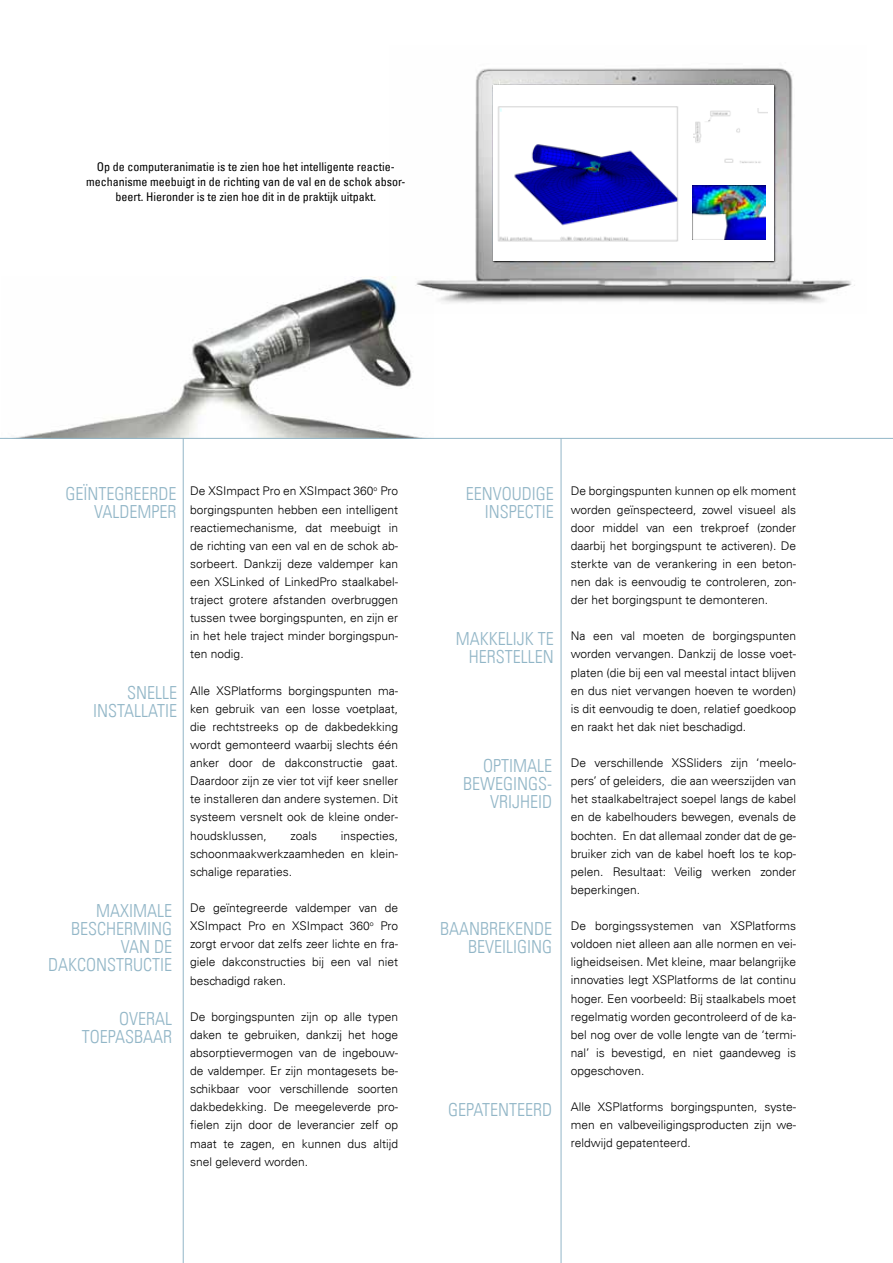
<style>
.page{position:relative;width:893px;height:1263px;background:#fff}
.page>*{position:absolute;margin:0;border:0;box-sizing:border-box;transform-origin:0 0}
.t1{font:300 condensed 18px/18.1px "Univers LT";color:#92b6c7;text-align:right}
.t2{font:300 12px/18.1px "Univers LT";color:#000;text-align:justify}
.t3{font:condensed 12px/15px "Univers LT";color:#000;text-align:center}
</style>
<div class="page">
<img style="left:434px;top:68px;width:421px;height:235px">
<div style="left:492px;top:84px;width:284px;height:180px;background:#000;opacity:.75"></div>
<div style="left:493px;top:86px;width:280px;height:175px;background:#fff"></div>
<img style="left:498px;top:106px;width:181px;height:136px">
<img style="left:693px;top:108px;width:74px;height:55px">
<img style="left:692px;top:186px;width:74px;height:54px">
<img style="left:1px;top:276px;width:433px;height:162px">
<hr style="left:0;top:438px;width:893px;height:1px;background:#92b6c7">
<hr style="left:183px;top:438px;width:1px;height:825px;background:#92b6c7">
<hr style="left:561px;top:438px;width:1px;height:825px;background:#92b6c7">
<p class="t3" style="left:86px;top:159px;width:321px">Op de computeranimatie is te zien hoe het intelligente reactie&shy;mechanisme meebuigt in de richting van de val en de schok absor&shy;beert. Hieronder is te zien hoe dit in de praktijk uitpakt.</p>
<h1 class="t1" style="left:65px;top:484px;width:112px">GEÏNTEGREERDE<br>VALDEMPER</h1>
<h1 class="t1" style="left:93px;top:684px;width:85px">SNELLE<br>INSTALLATIE</h1>
<h1 class="t1" style="left:48px;top:901px;width:126px">MAXIMALE<br>BESCHERMING<br>VAN DE<br>DAKCONSTRUCTIE</h1>
<h1 class="t1" style="left:82px;top:1010px;width:92px">OVERAL<br>TOEPASBAAR</h1>
<p class="t2" style="left:190px;top:482px;width:209px">De XSImpact Pro en XSImpact 360<sup>o</sup> Pro borgingspunten hebben een intelligent reactiemechanisme, dat meebuigt in de richting van een val en de schok ab&shy;sorbeert. Dankzij deze valdemper kan een XSLinked of LinkedPro staalkabel&shy;traject grotere afstanden overbruggen tussen twee borgingspunten, en zijn er in het hele traject minder borgingspun&shy;ten nodig.</p>
<p class="t2" style="left:190px;top:681px;width:209px">Alle XSPlatforms borgingspunten ma&shy;ken gebruik van een losse voetplaat, die rechtstreeks op de dakbedekking wordt gemonteerd waarbij slechts één anker door de dakconstructie gaat.<br>Daardoor zijn ze vier tot vijf keer sneller te installeren dan andere systemen. Dit systeem versnelt ook de kleine onder&shy;houdsklussen,</p>
<p class="t2" style="left:190px;top:826px;width:209px;text-indent:151px">inspecties, schoonmaakwerkzaamheden en klein&shy;schalige reparaties.</p>
<p class="t2" style="left:190px;top:899px;width:209px">De geïntegreerde valdemper van de XSImpact Pro en XSImpact 360<sup>o</sup> Pro zorgt ervoor dat zelfs zeer lichte en fra&shy;giele dakconstructies bij een val niet beschadigd raken.</p>
<p class="t2" style="left:190px;top:1007px;width:209px">De borgingspunten zijn op alle typen daken te gebruiken, dankzij het hoge absorptievermogen van de ingebouw&shy;de valdemper. Er zijn montagesets be&shy;schikbaar voor verschillende soorten dakbedekking. De meegeleverde pro&shy;fielen zijn door de leverancier zelf op maat te zagen, en kunnen dus altijd snel geleverd worden.</p>
<p class="t2" style="left:291px;top:826px;width:28px">zoals</p>
<h1 class="t1" style="left:466px;top:484px;width:90px">EENVOUDIGE<br>INSPECTIE</h1>
<h1 class="t1" style="left:456px;top:629px;width:99px">MAKKELIJK TE<br>HERSTELLEN</h1>
<h1 class="t1" style="left:463px;top:756px;width:90px">OPTIMALE<br>BEWEGINGS-<br>VRIJHEID</h1>
<h1 class="t1" style="left:440px;top:919px;width:113px">BAANBREKENDE<br>BEVEILIGING</h1>
<h1 class="t1" style="left:448px;top:1100px;width:105px">GEPATENTEERD</h1>
<p class="t2" style="left:571px;top:482px;width:227px">De borgingspunten kunnen op elk moment worden geïnspecteerd, zowel visueel als door middel van een trekproef (zonder daarbij het borgingspunt te activeren). De sterkte van de verankering in een beton&shy;nen dak is eenvoudig te controleren, zon&shy;der het borgingspunt te demonteren.</p>
<p class="t2" style="left:571px;top:627px;width:227px">Na een val moeten de borgingspunten worden vervangen. Dankzij de losse voet&shy;platen (die bij een val meestal intact blijven en dus niet vervangen hoeven te worden) is dit eenvoudig te doen, relatief goedkoop en raakt het dak niet beschadigd.</p>
<p class="t2" style="left:571px;top:754px;width:227px">De verschillende XSSliders zijn ‘meelo&shy;pers’ of geleiders, die aan weerszijden van het staalkabeltraject soepel langs de kabel en de kabelhouders bewegen, evenals de bochten. En dat allemaal zonder dat de ge&shy;bruiker zich van de kabel hoeft los te kop&shy;pelen. Resultaat: Veilig werken zonder beperkingen.</p>
<p class="t2" style="left:571px;top:917px;width:227px">De borgingssystemen van XSPlatforms voldoen niet alleen aan alle normen en vei&shy;ligheidseisen. Met kleine, maar belangrijke innovaties legt XSPlatforms de lat continu hoger. Een voorbeeld: Bij staalkabels moet regelmatig worden gecontroleerd of de ka&shy;bel nog over de volle lengte van de ‘termi&shy;nal’ is bevestigd, en niet gaandeweg is opgeschoven.</p>
<p class="t2" style="left:571px;top:1098px;width:227px">Alle XSPlatforms borgingspunten, syste&shy;men en valbeveiligingsproducten zijn we&shy;reldwijd gepatenteerd.</p>
</div>
